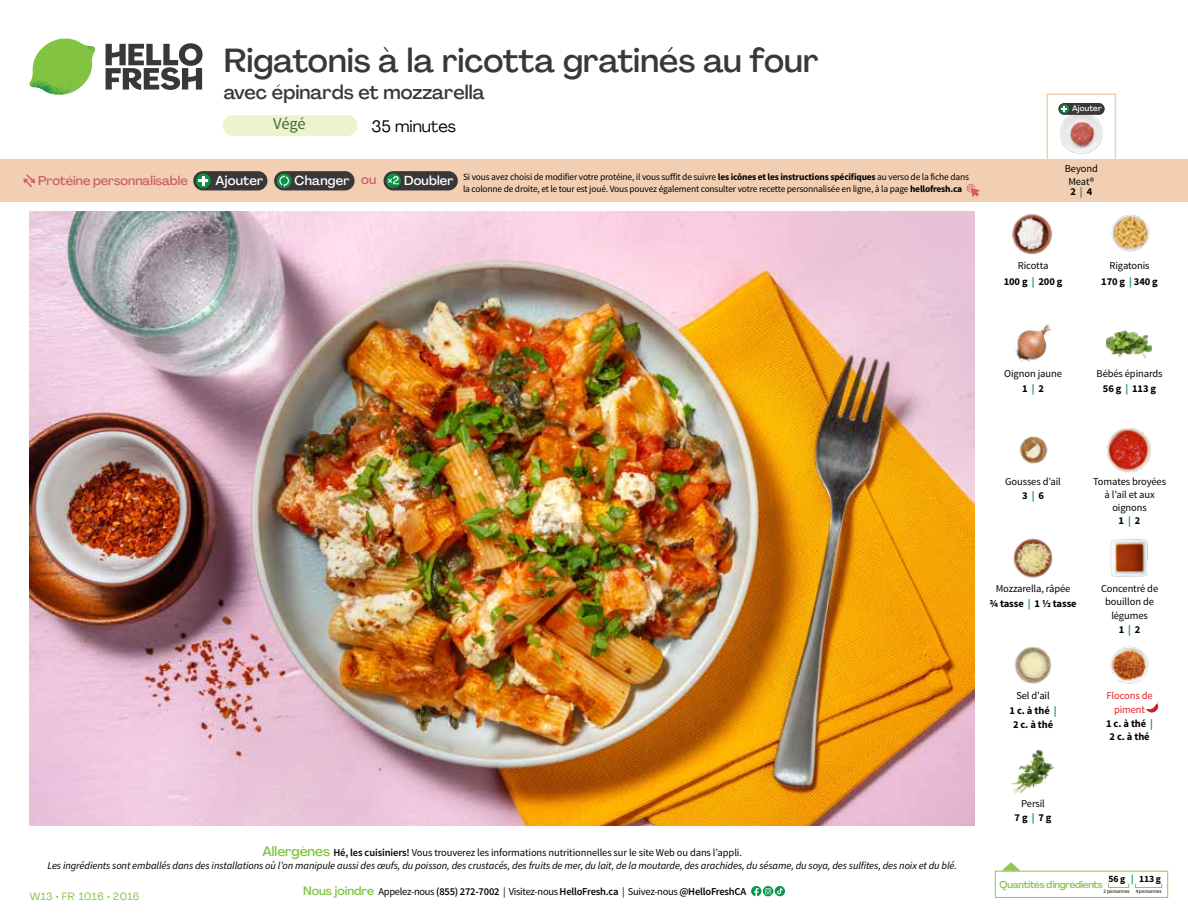
<style>
.page{position:relative;width:1188px;height:918px;background:#fff}
.page>*{position:absolute;margin:0;border:0;box-sizing:border-box;transform-origin:0 0}
.t1{font:500 33px "Agrandir";color:#383839}
.t2{font:500 19.5px "Agrandir";color:#383839}
.t3{font:16.5px "Agrandir";color:#000}
.t4{font:16.5px "Source Sans Pro";color:#476b32}
.t5{font:500 12.9px "Agrandir";letter-spacing:.015em;color:#fff}
.t6{font:500 12.75px "Agrandir";letter-spacing:-.005em;color:#d15f6a}
.t7{font:italic 10.5px/13.5px "Source Sans Pro";letter-spacing:-.01em;color:#000;text-align:center}
.t8{font:10.5px/14.9px "Source Sans Pro";letter-spacing:-.01em;color:#000;text-align:center}
.t9{font:600 10.5px "Source Sans Pro";letter-spacing:-.02em;color:#000}
.t10{font:700 10.5px/15.6px "Source Sans Pro";letter-spacing:-.01em;color:#000;text-align:center}
.t11{font:10.5px/13.6px "Source Sans Pro";letter-spacing:-.01em;color:#ed1d24;text-align:center}
.t12{font:10.5px "Agrandir";letter-spacing:.05em;color:#82c341}
.t13{font:500 9.75px "Agrandir";letter-spacing:-.025em;color:#82c341}
.t14{font:700 9.6px "Source Sans Pro";color:#000}
.t15{font:9.45px/12px "Source Sans Pro";letter-spacing:-.02em;color:#000}
.t16{font:500 7.95px "Agrandir";letter-spacing:.025em;color:#fff}
.t17{font:5.25px "Source Sans Pro";letter-spacing:-.01em;color:#000}
.s1{color:#d15f6a}
.s2{color:#0b9446}
.s3{font-weight:700}
.s4{font-weight:400}
.s5{font-weight:700;color:#0b9446}
.s6{font-family:"Agrandir";font-weight:500;font-style:normal;font-size:13.5px;color:#82c341}
.s7{font-weight:600;font-style:normal}
.s8{font-style:normal}
.s9{font-family:"Agrandir";font-weight:500;font-size:12px;color:#82c341}
.s10{font-weight:700;color:#000}
</style>
<div class="page">
<svg style="left:106px;top:43px;width:97px;height:47px"></svg>
<svg style="left:34px;top:39px;width:59px;height:38px"></svg>
<img style="left:65px;top:39px;width:30px;height:25px">
<img style="left:33px;top:60px;width:56px;height:10px">
<img style="left:29px;top:64px;width:58px;height:31px">
<img style="left:64px;top:70px;width:25px;height:24px">
<img style="left:30px;top:211px;width:945px;height:615px">
<svg style="left:775px;top:886px;width:10px;height:10px"></svg>
<svg style="left:751px;top:886px;width:32px;height:10px"></svg>
<svg style="left:1002px;top:862px;width:19px;height:9px"></svg>
<div style="left:995px;top:871px;width:173px;height:27px;border:1px solid #91c84e"></div>
<div style="left:1108px;top:883px;width:21px;height:5px;border:1px solid #91c84e"></div>
<div style="left:1135px;top:883px;width:27px;height:5px;border:1px solid #91c84e"></div>
<img style="left:1015px;top:324px;width:36px;height:38px">
<img style="left:1106px;top:330px;width:46px;height:29px">
<img style="left:1019px;top:436px;width:29px;height:28px">
<img style="left:1107px;top:428px;width:44px;height:45px">
<img style="left:1013px;top:538px;width:40px;height:40px">
<img style="left:1110px;top:539px;width:38px;height:38px">
<img style="left:1014px;top:646px;width:38px;height:38px">
<img style="left:1011px;top:750px;width:44px;height:44px">
<img style="left:1111px;top:214px;width:39px;height:38px">
<img style="left:1012px;top:214px;width:40px;height:41px">
<img style="left:1110px;top:646px;width:39px;height:38px">
<svg style="left:1146px;top:701px;width:12px;height:12px"></svg>
<div style="left:0;top:160px;width:1188px;height:42px;background:#f2cfb3"></div>
<svg style="left:23px;top:174px;width:12px;height:13px"></svg>
<div style="left:384px;top:171px;width:74px;height:19px;background:#383839;border-radius:10px"></div>
<svg style="left:386px;top:173px;width:15px;height:15px"></svg>
<div style="left:389px;top:180px;width:11px;height:11px;background:#000;opacity:.35"></div>
<svg style="left:387px;top:176px;width:12px;height:8px"></svg>
<div style="left:274px;top:171px;width:81px;height:19px;background:#383839;border-radius:10px"></div>
<svg style="left:277px;top:173px;width:15px;height:15px"></svg>
<svg style="left:279px;top:175px;width:10px;height:12px"></svg>
<div style="left:193px;top:171px;width:74px;height:19px;background:#383839;border-radius:10px"></div>
<svg style="left:196px;top:173px;width:15px;height:15px"></svg>
<svg style="left:198px;top:176px;width:10px;height:10px"></svg>
<svg style="left:967px;top:184px;width:13px;height:13px"></svg>
<div style="left:1046px;top:94px;width:70px;height:69px;border:2px solid #f2cfb3"></div>
<img style="left:1060px;top:114px;width:43px;height:40px">
<div style="left:1058px;top:103px;width:47px;height:12px;background:#383839;border-radius:6px"></div>
<svg style="left:1060px;top:104px;width:9px;height:9px"></svg>
<svg style="left:1062px;top:106px;width:5px;height:6px"></svg>
<div style="left:223px;top:115px;width:134px;height:21px;background:#edf3cd;border-radius:10px"></div>
<h1 class="t1" style="left:224px;top:40px;width:596px">Rigatonis à la ricotta gratinés au four</h1>
<h2 class="t2" style="left:224px;top:80px;width:262px">avec épinards et mozzarella</h2>
<h3 class="t3" style="left:372px;top:116px;width:86px">35 minutes</h3>
<h3 class="t4" style="left:273px;top:114px;width:34px">Végé</h3>
<p class="t16" style="left:1072px;top:104px;width:31px">Ajouter</p>
<p class="t6" style="left:38px;top:173px;width:151px">Protéine personnalisable</p>
<p class="t5" style="left:216px;top:172px;width:49px">Ajouter</p>
<p class="t5" style="left:295px;top:172px;width:83px">Changer <span class="s1">ou</span></p>
<p class="t5" style="left:404px;top:172px;width:51px">Doubler</p>
<p class="t8" style="left:1065px;top:162px;width:35px;line-height:13.5px">Beyond<br>Meat®</p>
<p class="t10" style="left:1070px;top:184px;width:23px">2 <span class="s2">|</span> 4</p>
<p class="t15" style="left:463px;top:171px;width:507px">Si vous avez choisi de modifier votre protéine, il vous suffit de suivre <span class="s3">les icônes et les instructions spécifiques</span> au verso de la fiche dans la colonne de droite, et le tour est joué. Vous pouvez également consulter votre recette personnalisée en ligne, à la page <span class="s3">hellofresh.ca</span></p>
<p class="t10" style="left:1004px;top:258px;width:60px"><span class="s4">Ricotta<br></span>100 g <span class="s2">|</span> 200 g</p>
<p class="t8" style="left:1101px;top:258px;width:58px;line-height:15.6px">Rigatonis<br><span class="s3">170 g</span> <span class="s5">|</span> <span class="s3">340 g</span></p>
<p class="t8" style="left:1004px;top:366px;width:59px">Oignon jaune<br><span class="s3">1</span> <span class="s5">|</span> <span class="s3">2</span></p>
<p class="t8" style="left:1097px;top:366px;width:68px">Bébés épinards<br><span class="s3">56 g</span> <span class="s5">|</span> <span class="s3">113 g</span></p>
<p class="t8" style="left:1005px;top:474px;width:57px">Gousses d’ail<br><span class="s3">3</span> <span class="s5">|</span> <span class="s3">6</span></p>
<p class="t8" style="left:1093px;top:474px;width:75px;line-height:13.5px">Tomates broyées à l’ail et aux oignons</p>
<p class="t10" style="left:1119px;top:513px;width:23px">1 <span class="s2">|</span> 2</p>
<p class="t8" style="left:989px;top:581px;width:89px">Mozzarella, râpée<br><span class="s3">¾ tasse</span> <span class="s5">|</span> <span class="s3">1 ½ tasse</span></p>
<p class="t8" style="left:1101px;top:582px;width:59px;line-height:13.5px">Concentré de bouillon de légumes</p>
<p class="t10" style="left:1119px;top:622px;width:23px">1 <span class="s2">|</span> 2</p>
<p class="t7" style="left:47px;top:846px;width:911px"><span class="s6">Allergènes</span> <span class="s7">Hé, les cuisiniers!</span> <span class="s8">Vous trouverez les informations nutritionnelles sur le site Web ou dans l’appli.<br></span>Les ingrédients sont emballés dans des installations où l’on manipule aussi des œufs, du poisson, des crustacés, des fruits de mer, du lait, de la moutarde, des arachides, du sésame, du soya, des sulfites, des noix et du blé.</p>
<p class="t12" style="left:30px;top:890px;width:111px">W13 • FR 1016 • 2016</p>
<p class="t9" style="left:303px;top:885px;width:445px"><span class="s9">Nous joindre</span> <span class="s4">Appelez-nous</span> (855) 272-7002 <span class="s4">| Visitez-nous</span> HelloFresh.ca <span class="s4">| Suivez-nous</span> @HelloFreshCA</p>
<p class="t8" style="left:1010px;top:689px;width:48px">Sel d’ail<br><span class="s3">1 c. à thé</span> <span class="s5">|</span></p>
<p class="t10" style="left:1013px;top:717px;width:42px">2 c. à thé</p>
<p class="t8" style="left:1015px;top:796px;width:38px">Persil<br><span class="s3">7 g</span> <span class="s5">|</span> <span class="s3">7 g</span></p>
<p class="t11" style="left:1106px;top:689px;width:48px">Flocons de piment<br><span class="s10">1 c. à thé</span> <span class="s5">|<br></span><span class="s10">2 c. à thé</span></p>
<p class="t14" style="left:1108px;top:873px;width:54px">56 g <span class="s2">|</span> 113 g</p>
<p class="t17" style="left:1103px;top:888px;width:60px">2 personnes 4 personnes</p>
<p class="t13" style="left:1000px;top:878px;width:105px">Quantités d'ingrédients</p>
</div>
